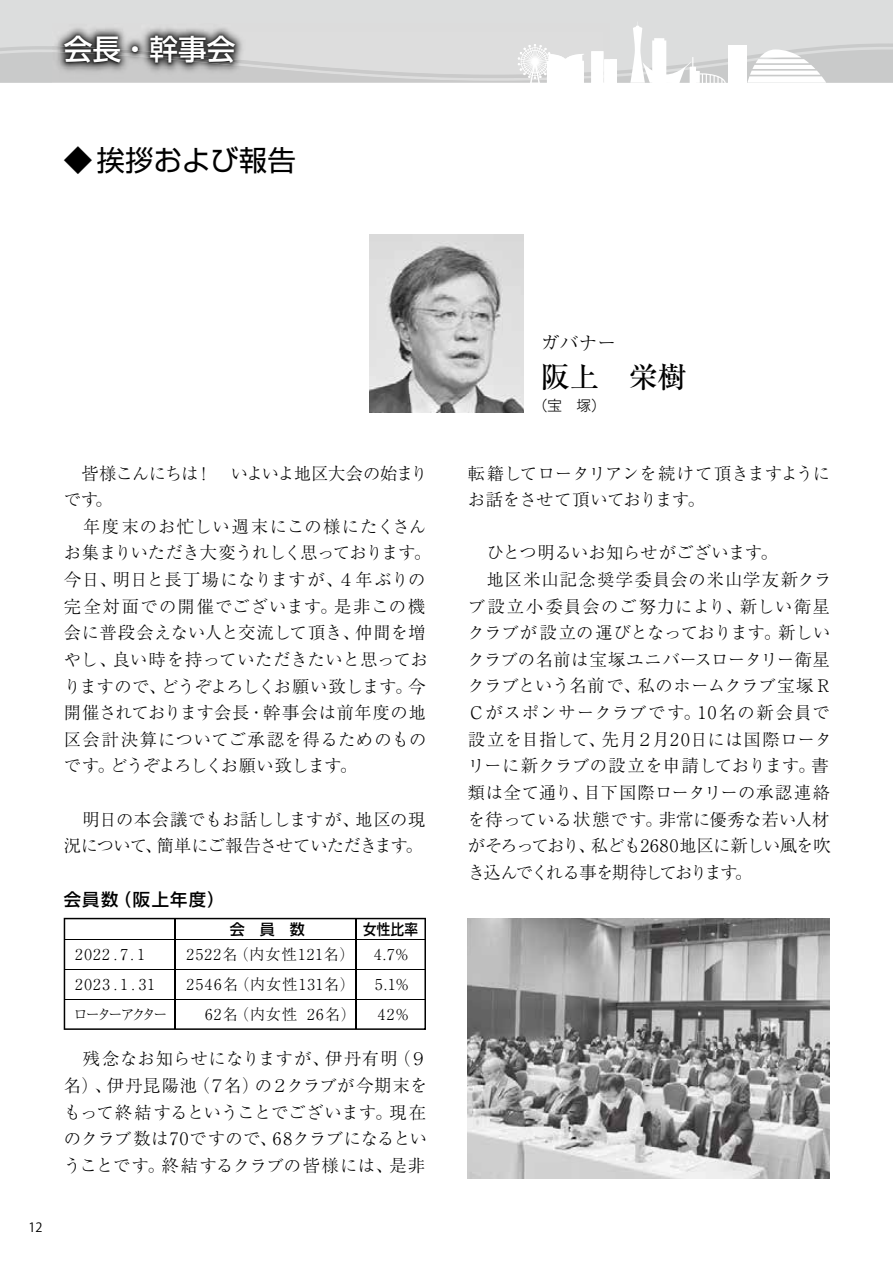
<style>
.page{position:relative;width:893px;height:1263px;background:#fff}
.page>*{position:absolute;margin:0;border:0;box-sizing:border-box;transform-origin:0 0}
.t1{font:500 29.4px "Ryumin Pro";color:#000}
.t2{font:28.5px "Shin Go Pro";color:#000}
.t3{font:500 28.5px "Shin Go Pro";color:#fff}
.t4{font:300 19.05px "Ryumin Pro";color:#000}
.t5{font:300 17.25px/26.5px "Ryumin Pro";letter-spacing:.01em;color:#000}
.t6{font:300 17.25px/26.5px "Ryumin Pro";letter-spacing:-.02em;color:#000}
.t7{font:500 17.25px "UD Shin Go Pr 6 N";letter-spacing:.075em;color:#000}
.t8{font:300 15px/29.7px "Ryumin Pro";letter-spacing:.09em;color:#000;text-align:right}
.t9{font:300 15px/29.7px "Ryumin Pro";letter-spacing:-.04em;color:#000}
.t10{font:500 15px "UD Shin Go Pr 6";color:#000}
.t11{font:500 15px "UD Shin Go Pr 6";color:#000;scale:.9 1}
.t12{font:300 14.55px "Gothic MB101 Pro";color:#000}
.t13{font:12.75px "Koz Go Pro";color:#000}
</style>
<div class="page">
<div style="left:0;top:0;width:893px;height:83px;background:#dcdddd"></div>
<svg style="left:0;top:25px;width:893px;height:58px"></svg>
<img style="left:468px;top:919px;width:361px;height:259px">
<img style="left:370px;top:234px;width:153px;height:179px">
<img style="left:52px;top:25px;width:558px;height:34px">
<img style="left:604px;top:59px;width:6px;height:24px">
<img style="left:60px;top:78px;width:544px;height:5px">
<img style="left:60px;top:31px;width:544px;height:15px">
<img style="left:60px;top:46px;width:544px;height:32px">
<img style="left:550px;top:54px;width:34px;height:29px">
<img style="left:518px;top:45px;width:32px;height:38px">
<img style="left:591px;top:51px;width:12px;height:32px">
<svg style="left:64px;top:918px;width:362px;height:112px"></svg>
<hr style="left:64px;top:999px;width:361px;height:1px;background:#000">
<hr style="left:64px;top:969px;width:361px;height:1px;background:#000">
<hr style="left:64px;top:939px;width:361px;height:1px;background:#000">
<hr style="left:174px;top:918px;width:2px;height:111px;background:#000">
<hr style="left:355px;top:918px;width:1px;height:111px;background:#000">
<h2 class="t3" style="left:64px;top:26px;width:173px">会長・幹事会</h2>
<h2 class="t2" style="left:64px;top:137px;width:234px">◆挨拶および報告</h2>
<p class="t13" style="left:28px;top:1219px;width:16px">12</p>
<p class="t5" style="left:64px;top:458px;width:369px">　皆様こんにちは！　いよいよ地区大会の始まりです。<br>　年度末のお忙しい週末にこの様にたくさんお集まりいただき大変うれしく思っております。今日、明日と長丁場になりますが、４年ぶりの完全対面での開催でございます。是非この機会に普段会えない人と交流して頂き、仲間を増やし、良い時を持っていただきたいと思っておりますので、どうぞよろしくお願い致します。今開催されております会長・幹事会は前年度の地区会計決算についてご承認を得るためのものです。どうぞよろしくお願い致します。</p>
<p class="t6" style="left:64px;top:804px;width:363px">　明日の本会議でもお話ししますが、地区の現況について、簡単にご報告させていただきます。</p>
<p class="t7" style="left:64px;top:885px;width:162px">会員数（阪上年度）</p>
<p class="t10" style="left:230px;top:917px;width:76px">会　員　数</p>
<p class="t11" style="left:363px;top:917px;width:63px">女性比率</p>
<p class="t9" style="left:74px;top:938px;width:96px">2022.7.1<br>2023.1.31ローターアクター</p>
<p class="t8" style="left:187px;top:938px;width:171px">2522名（内女性121名）<br>2546名（内女性131名）<br>62名（内女性 26名）</p>
<p class="t8" style="left:374px;top:938px;width:36px;text-align:justify">4.7% 5.1% 42%</p>
<p class="t5" style="left:64px;top:1044px;width:365px;text-align:justify">　残念なお知らせになりますが、伊丹有明（９名）、伊丹昆陽池（７名）の２クラブが今期末をもって終結するということでございます。現在のクラブ数は70ですので、68クラブになるということです。終結するクラブの皆様には、是非</p>
<p class="t4" style="left:540px;top:328px;width:78px">ガバナー</p>
<h1 class="t1" style="left:540px;top:354px;width:148px">阪上　栄樹</h1>
<p class="t12" style="left:533px;top:393px;width:74px">（宝　塚）</p>
<p class="t5" style="left:468px;top:458px;width:364px">転籍してロータリアンを続けて頂きますようにお話をさせて頂いております。</p>
<p class="t5" style="left:468px;top:538px;width:366px">　ひとつ明るいお知らせがございます。<br>　地区米山記念奨学委員会の米山学友新クラブ設立小委員会のご努力により、新しい衛星クラブが設立の運びとなっております。新しいクラブの名前は宝塚ユニバースロータリー衛星クラブという名前で、私のホームクラブ宝塚Ｒ<br>Ｃがスポンサークラブです。10名の新会員で設立を目指して、先月２月20日には国際ロータリーに新クラブの設立を申請しております。書類は全て通り、目下国際ロータリーの承認連絡を待っている状態です。非常に優秀な若い人材がそろっており、私ども2680地区に新しい風を吹き込んでくれる事を期待しております。</p>
</div>
